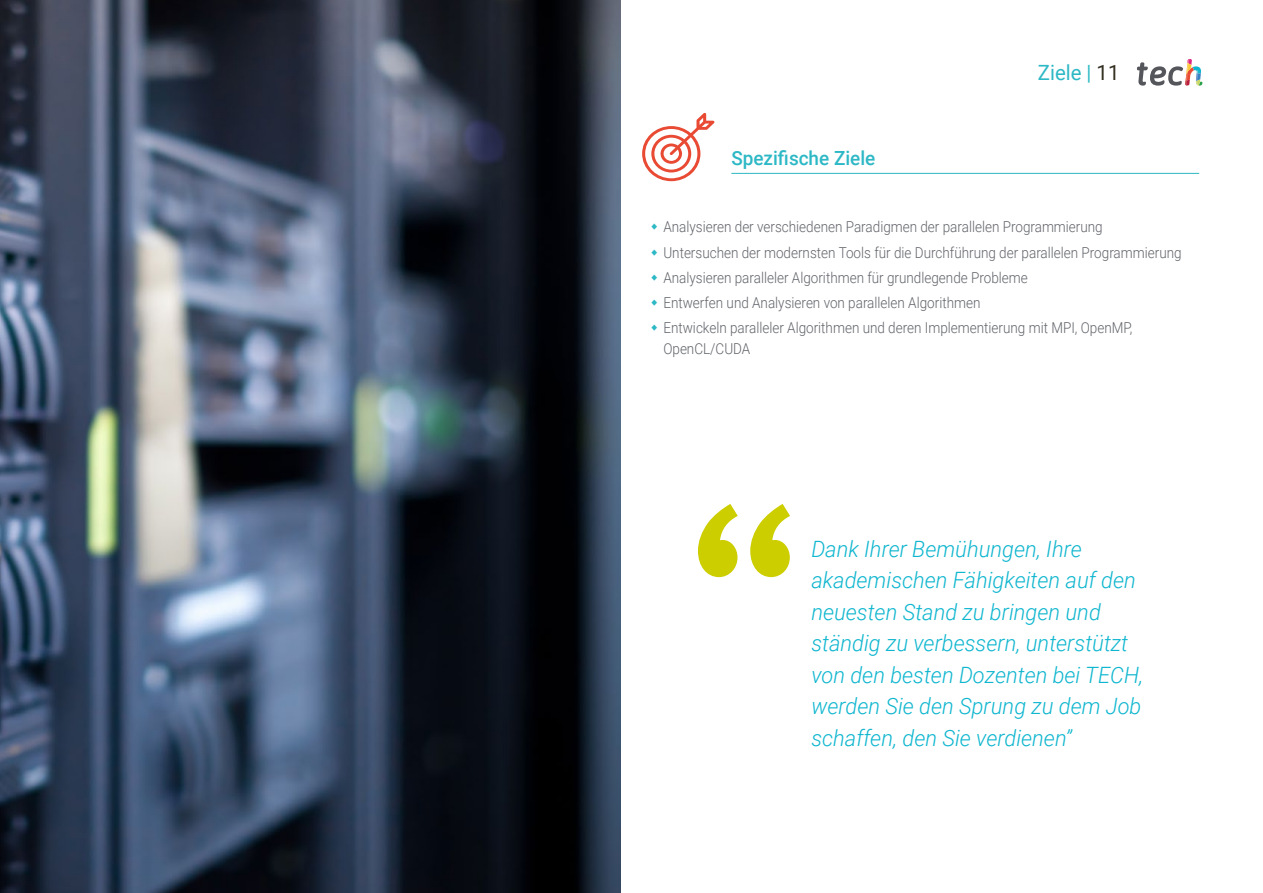
<style>
.page{position:relative;width:1263px;height:893px;background:#fff}
.page>*{position:absolute;margin:0;border:0;box-sizing:border-box;transform-origin:0 0}
.t1{font:italic 300 22.5px/31.5px "Roboto";color:#0fb6cf}
.t2{font:21px "Roboto";color:#2db8c5}
.t3{font:500 19.5px "Roboto";color:#2db8c5}
.t4{font:300 15px/25.2px "Roboto";color:#61646a;scale:.9 1}
.s1{color:#312e20}
</style>
<div class="page">
<hr style="left:731px;top:173px;width:468px;height:1px;background:#2db8c5">
<svg style="left:642px;top:113px;width:72px;height:68px"></svg>
<img style="left:0;top:0;width:621px;height:893px">
<svg style="left:1137px;top:59px;width:65px;height:27px"></svg>
<svg style="left:698px;top:504px;width:92px;height:73px"></svg>
<h3 class="t3" style="left:731px;top:144px;width:145px">Spezifische Ziele</h3>
<h2 class="t2" style="left:1038px;top:57px;width:83px">Ziele | <span class="s1">11</span></h2>
<p class="t4" style="left:663px;top:214px;width:577px">Analysieren der verschiedenen Paradigmen der parallelen Programmierung Untersuchen der modernsten Tools für die Durchführung der parallelen Programmierung Analysieren paralleler Algorithmen für grundlegende Probleme<br>Entwerfen und Analysieren von parallelen Algorithmen<br>Entwickeln paralleler Algorithmen und deren Implementierung mit MPI, OpenMP,</p>
<p class="t4" style="left:663px;top:336px;width:98px">OpenCL/CUDA</p>
<h1 class="t1" style="left:811px;top:532px;width:333px">Dank Ihrer Bemühungen, Ihre akademischen Fähigkeiten auf den neuesten Stand zu bringen und ständig zu verbessern, unterstützt von den besten Dozenten bei TECH, werden Sie den Sprung zu dem Job schaffen, den Sie verdienen”</h1>
</div>
